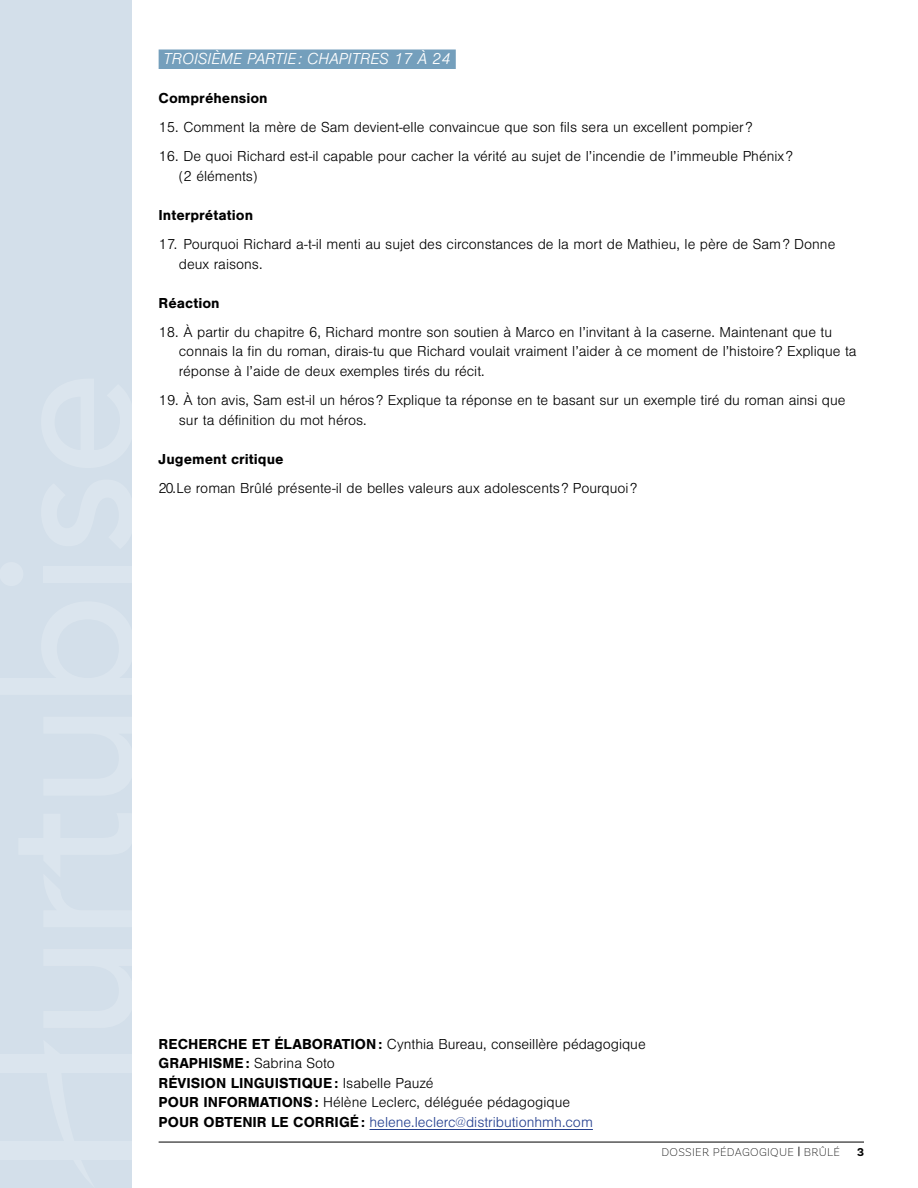
<style>
.page{position:relative;width:918px;height:1188px;background:#fff}
.page>*{position:absolute;margin:0;border:0;box-sizing:border-box;transform-origin:0 0}
.t1{font:italic 300 16.5px "Nimbus San";color:#fff}
.t2{font:300 15px/19.5px "Nimbus San";color:#000}
.t3{font:700 15px "Nimbus San";color:#000}
.t4{font:200 12px "Basic Sans";letter-spacing:.025em;color:#000}
.t5{font:700 12px "Basic Sans";color:#000}
.s1{font-weight:700}
.s2{color:#25408f}
.s3{font-weight:400;font-size:10.5px}
</style>
<div class="page">
<hr style="left:159px;top:1142px;width:705px;height:1px;background:#000">
<div style="left:159px;top:50px;width:297px;height:19px;background:#749fbc"></div>
<div style="left:0;top:0;width:132px;height:1188px;background:#d3dfea"></div>
<div style="left:43px;top:566px;width:89px;height:17px;background:#dbe5ee"></div>
<div style="left:0;top:1141px;width:132px;height:18px;background:#dbe5ee"></div>
<div style="left:0;top:1054px;width:132px;height:18px;background:#dbe5ee"></div>
<div style="left:0;top:562px;width:23px;height:24px;background:#dbe5ee;border-radius:50%"></div>
<hr style="left:370px;top:1129px;width:223px;height:1px;background:#25408f">
<p class="t1" style="left:164px;top:49px;width:289px">TROISIÈME PARTIE : CHAPITRES 17 À 24</p>
<p class="t3" style="left:159px;top:89px;width:111px">Compréhension</p>
<p class="t2" style="left:159px;top:118px;width:595px">15. Comment la mère de Sam devient-elle convaincue que son fils sera un excellent pompier?</p>
<p class="t2" style="left:179px;top:147px;width:615px;text-indent:-20px">16. De quoi Richard est-il capable pour cacher la vérité au sujet de l’incendie de l’immeuble Phénix? (2 éléments)</p>
<p class="t3" style="left:159px;top:206px;width:96px">Interprétation</p>
<p class="t2" style="left:179px;top:235px;width:658px;text-indent:-20px">17. Pourquoi Richard a-t-il menti au sujet des circonstances de la mort de Mathieu, le père de Sam? Donne deux raisons.</p>
<p class="t3" style="left:159px;top:294px;width:63px">Réaction</p>
<p class="t2" style="left:179px;top:322px;width:679px;text-indent:-20px">18. À partir du chapitre 6, Richard montre son soutien à Marco en l’invitant à la caserne. Maintenant que tu connais la fin du roman, dirais-tu que Richard voulait vraiment l’aider à ce moment de l’histoire? Explique ta réponse à l’aide de deux exemples tirés du récit.</p>
<p class="t2" style="left:179px;top:391px;width:668px;text-indent:-20px">19. À ton avis, Sam est-il un héros? Explique ta réponse en te basant sur un exemple tiré du roman ainsi que sur ta définition du mot héros.</p>
<p class="t3" style="left:159px;top:450px;width:127px">Jugement critique</p>
<p class="t2" style="left:159px;top:478px;width:480px">20.Le roman Brûlé présente-il de belles valeurs aux adolescents? Pourquoi?</p>
<p class="t2" style="left:159px;top:1034px;width:489px"><span class="s1">RECHERCHE ET ÉLABORATION:</span> Cynthia Bureau, conseillère pédagogique <span class="s1">GRAPHISME:</span> Sabrina Soto<br><span class="s1">RÉVISION LINGUISTIQUE:</span> Isabelle Pauzé<br><span class="s1">POUR INFORMATIONS:</span> Hélène Leclerc, déléguée pédagogique<br><span class="s1">POUR OBTENIR LE CORRIGÉ:</span> <span class="s2">helene.leclerc@distributionhmh.com</span></p>
<p class="t4" style="left:661px;top:1145px;width:180px">DOSSIER PÉDAGOGIQUE <span class="s3">|</span> BRÛLÉ</p>
<p class="t5" style="left:857px;top:1144px;width:8px">3</p>
</div>
